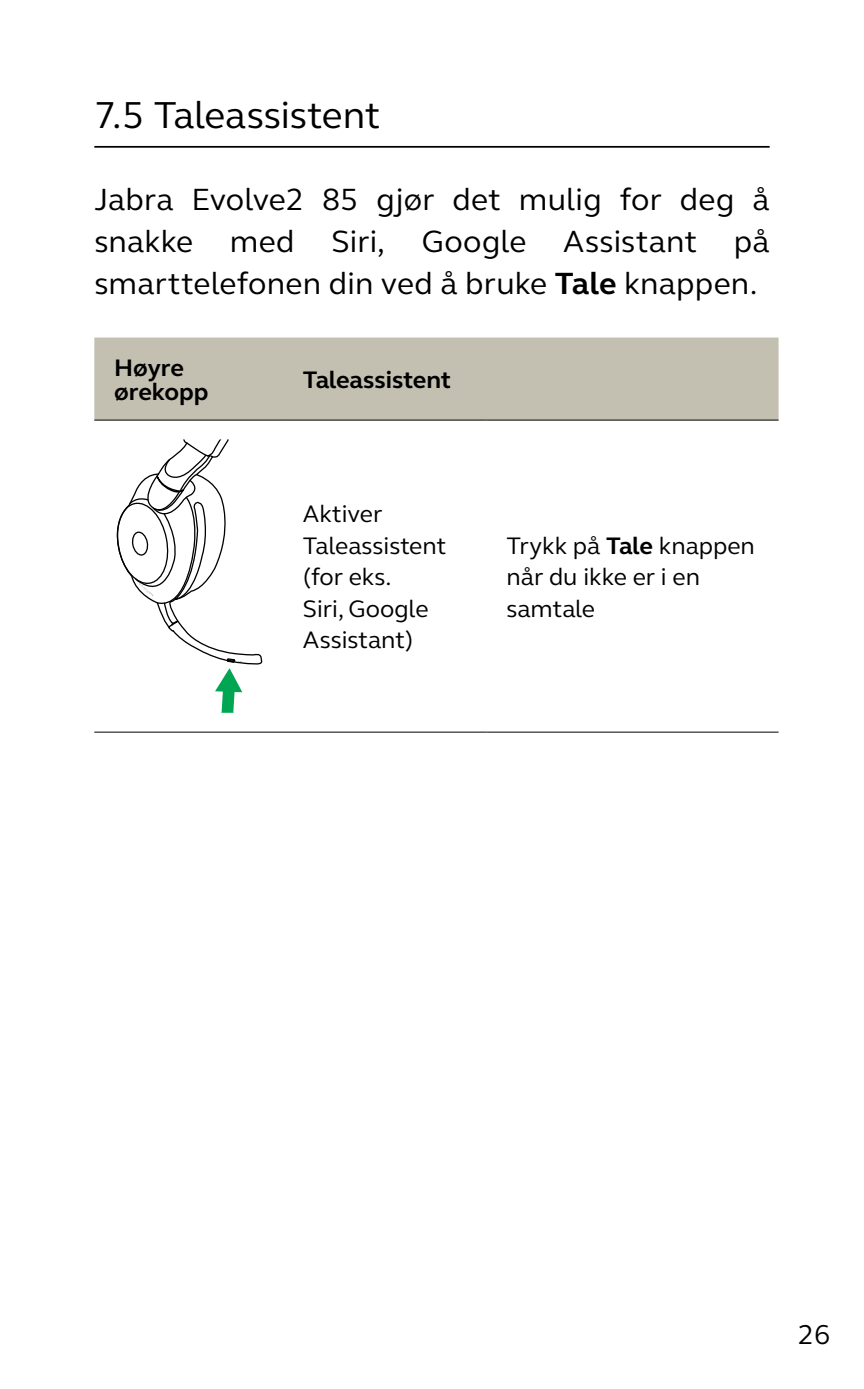
<style>
.page{position:relative;width:864px;height:1389px;background:#fff}
.page>*{position:absolute;margin:0;border:0;box-sizing:border-box;transform-origin:0 0}
.t1{font:38.5px "GN Elliot";letter-spacing:-.005em;color:#000}
.t2{font:31.5px/42px "GN Elliot";letter-spacing:.01em;color:#000;text-align:justify}
.t3{font:28px "GN Elliot";color:#000}
.t4{font:24.5px/31.5px "GN Elliot";color:#000}
.t5{font:700 24.5px/24.5px "GN Elliot";color:#000}
.s1{font-weight:700}
</style>
<div class="page">
<hr style="left:94px;top:146px;width:675px;height:2px;background:#000">
<div style="left:94px;top:338px;width:684px;height:82px;background:#c4c0b1"></div>
<hr style="left:283px;top:732px;width:203px;height:1px;background:#000">
<hr style="left:486px;top:732px;width:292px;height:1px;background:#000">
<hr style="left:283px;top:420px;width:203px;height:1px;background:#000">
<hr style="left:486px;top:420px;width:292px;height:1px;background:#000">
<hr style="left:94px;top:420px;width:189px;height:1px;background:#000">
<hr style="left:94px;top:732px;width:189px;height:1px;background:#000">
<svg style="left:116px;top:439px;width:147px;height:274px"></svg>
<p class="t1" style="left:94px;top:89px;width:287px">7.5 Taleassistent</p>
<p class="t2" style="left:94px;top:177px;width:676px">Jabra Evolve2 85 gjør det mulig for deg å snakke med Siri, Google Assistant på smarttelefonen din ved å bruke <span class="s1">Tale</span> knappen.</p>
<p class="t5" style="left:114px;top:355px;width:96px">Høyre ørekopp</p>
<p class="t5" style="left:303px;top:367px;width:149px">Taleassistent</p>
<p class="t4" style="left:303px;top:498px;width:145px">Aktiver<br>Taleassistent (for eks.<br>Siri, Google<br>Assistant)</p>
<p class="t4" style="left:506px;top:529px;width:250px">Trykk på <span class="s1">Tale</span> knappen når du ikke er i en samtale</p>
<p class="t3" style="left:797px;top:1316px;width:34px">26</p>
</div>
